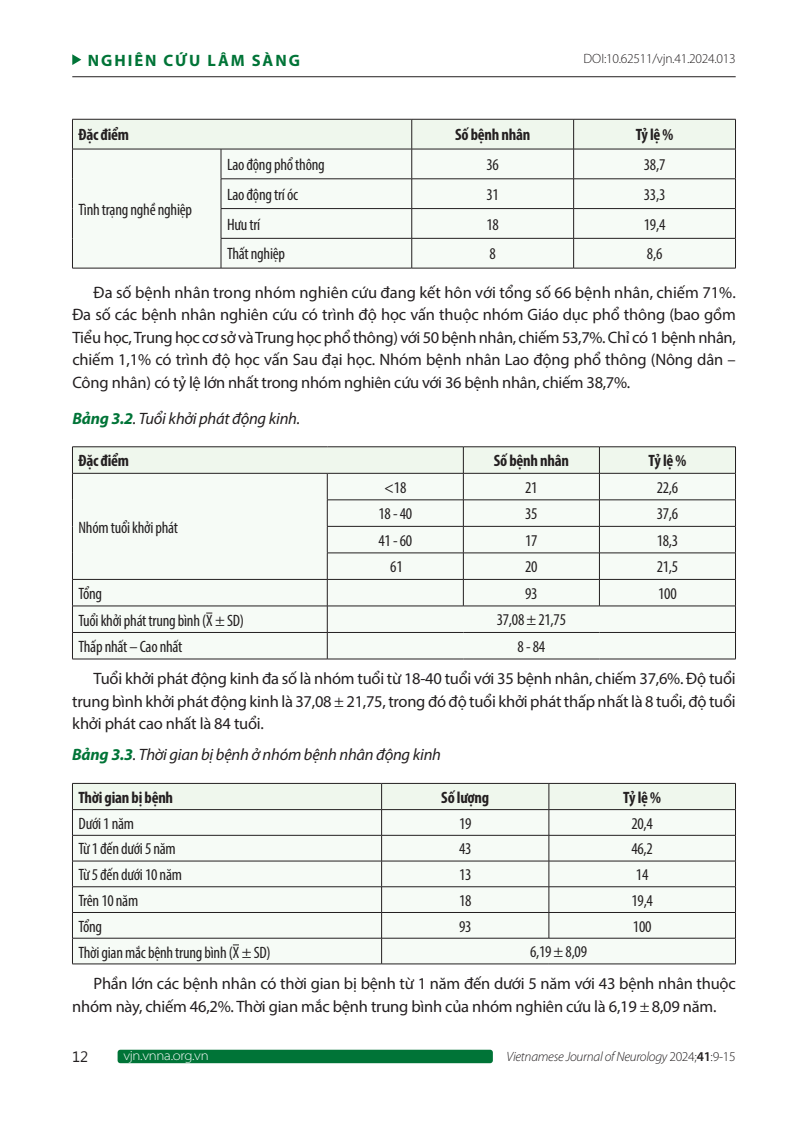
<style>
.page{position:relative;width:808px;height:1127px;background:#fff}
.page>*{position:absolute;margin:0;border:0;box-sizing:border-box;transform-origin:0 0}
.t1{font:16.5px/22.5px "Myriad Pro";letter-spacing:-.015em;color:#231f20;text-align:justify}
.t2{font:condensed 16.5px "Myriad Pro";letter-spacing:-.015em;color:#231f20}
.t3{font:italic 16.5px "Myriad Pro";letter-spacing:-.015em;color:#231f20}
.t4{font:700 condensed 16.5px "Myriad Pro";letter-spacing:-.015em;color:#231f20}
.t5{font:700 16.5px "Myriad Pro";letter-spacing:.12em;color:#007437}
.t6{font:15px "Myanmar Text";color:#231f20}
.t7{font:italic 300 13.5px "Myriad Pro";letter-spacing:-.02em;color:#231f20}
.t8{font:300 13.5px "Myriad Pro";letter-spacing:-.02em;color:#231f20}
.t9{font:300 semi-expanded 13.5px "Myriad Pro";letter-spacing:-.02em;color:#fff}
.s1{font-weight:700;color:#007437}
.s2{font-stretch:condensed}
.s3{font-style:normal}
.s4{font-weight:600;font-style:normal}
</style>
<div class="page">
<div style="left:118px;top:1050px;width:375px;height:13px;background:#007437;border-radius:3px"></div>
<hr style="left:72px;top:76px;width:664px;height:1px;background:#231f20">
<svg style="left:72px;top:54px;width:9px;height:11px"></svg>
<div style="left:73px;top:120px;width:662px;height:29px;background:#eff7ed"></div>
<div style="left:73px;top:150px;width:662px;height:118px;background:#f6fbf6"></div>
<hr style="left:72px;top:119px;width:149px;height:1px;background:#231f20">
<hr style="left:72px;top:119px;width:1px;height:30px;background:#231f20">
<hr style="left:221px;top:119px;width:191px;height:1px;background:#231f20">
<hr style="left:412px;top:119px;width:162px;height:1px;background:#231f20">
<hr style="left:411px;top:119px;width:1px;height:30px;background:#231f20">
<hr style="left:574px;top:119px;width:162px;height:1px;background:#231f20">
<hr style="left:573px;top:119px;width:1px;height:30px;background:#231f20">
<hr style="left:735px;top:119px;width:1px;height:30px;background:#231f20">
<hr style="left:72px;top:149px;width:149px;height:1px;background:#231f20">
<hr style="left:221px;top:149px;width:191px;height:1px;background:#231f20">
<hr style="left:412px;top:149px;width:162px;height:1px;background:#231f20">
<hr style="left:574px;top:149px;width:162px;height:1px;background:#231f20">
<hr style="left:72px;top:149px;width:1px;height:30px;background:#231f20">
<hr style="left:72px;top:179px;width:1px;height:30px;background:#231f20">
<svg style="left:72px;top:209px;width:1px;height:29px"></svg>
<hr style="left:72px;top:238px;width:1px;height:30px;background:#231f20">
<hr style="left:72px;top:268px;width:149px;height:1px;background:#231f20">
<hr style="left:221px;top:149px;width:1px;height:30px;background:#231f20">
<hr style="left:411px;top:149px;width:1px;height:30px;background:#231f20">
<hr style="left:573px;top:149px;width:1px;height:30px;background:#231f20">
<hr style="left:735px;top:149px;width:1px;height:30px;background:#231f20">
<hr style="left:221px;top:179px;width:191px;height:1px;background:#231f20">
<hr style="left:412px;top:179px;width:162px;height:1px;background:#231f20">
<hr style="left:574px;top:179px;width:162px;height:1px;background:#231f20">
<hr style="left:221px;top:208px;width:191px;height:1px;background:#231f20">
<svg style="left:221px;top:179px;width:1px;height:59px"></svg>
<hr style="left:412px;top:208px;width:162px;height:1px;background:#231f20">
<svg style="left:411px;top:179px;width:1px;height:59px"></svg>
<hr style="left:574px;top:208px;width:162px;height:1px;background:#231f20">
<svg style="left:573px;top:179px;width:1px;height:59px"></svg>
<svg style="left:735px;top:180px;width:1px;height:58px"></svg>
<hr style="left:221px;top:238px;width:191px;height:1px;background:#231f20">
<hr style="left:221px;top:238px;width:1px;height:30px;background:#231f20">
<hr style="left:412px;top:238px;width:162px;height:1px;background:#231f20">
<hr style="left:411px;top:238px;width:1px;height:30px;background:#231f20">
<hr style="left:574px;top:238px;width:162px;height:1px;background:#231f20">
<hr style="left:573px;top:238px;width:1px;height:30px;background:#231f20">
<hr style="left:735px;top:238px;width:1px;height:30px;background:#231f20">
<hr style="left:221px;top:268px;width:191px;height:1px;background:#231f20">
<hr style="left:412px;top:268px;width:162px;height:1px;background:#231f20">
<hr style="left:574px;top:268px;width:162px;height:1px;background:#231f20">
<hr style="left:72px;top:446px;width:255px;height:1px;background:#231f20">
<hr style="left:327px;top:446px;width:136px;height:1px;background:#231f20">
<hr style="left:463px;top:446px;width:136px;height:1px;background:#231f20">
<hr style="left:599px;top:446px;width:137px;height:1px;background:#231f20">
<hr style="left:72px;top:659px;width:255px;height:1px;background:#231f20">
<hr style="left:327px;top:659px;width:136px;height:1px;background:#231f20">
<hr style="left:463px;top:659px;width:136px;height:1px;background:#231f20">
<hr style="left:599px;top:659px;width:137px;height:1px;background:#231f20">
<svg style="left:72px;top:447px;width:664px;height:212px"></svg>
<svg style="left:72px;top:783px;width:664px;height:181px"></svg>
<p class="t5" style="left:88px;top:49px;width:214px">NGHIÊN CỨU LÂM SÀNG</p>
<p class="t8" style="left:583px;top:51px;width:154px">DOI:10.62511/vjn.41.2024.013</p>
<p class="t4" style="left:78px;top:125px;width:52px">Đặc điểm</p>
<p class="t4" style="left:455px;top:125px;width:77px">Số bệnh nhân</p>
<p class="t4" style="left:636px;top:125px;width:39px">Tỷ lệ %</p>
<p class="t2" style="left:227px;top:155px;width:99px">Lao động phổ thông</p>
<p class="t2" style="left:486px;top:155px;width:14px">36</p>
<p class="t2" style="left:644px;top:155px;width:23px">38,7</p>
<p class="t2" style="left:227px;top:184px;width:73px">Lao động trí óc</p>
<p class="t2" style="left:486px;top:184px;width:14px">31</p>
<p class="t2" style="left:644px;top:184px;width:23px">33,3</p>
<p class="t2" style="left:227px;top:214px;width:35px">Hưu trí</p>
<p class="t2" style="left:486px;top:214px;width:14px">18</p>
<p class="t2" style="left:644px;top:214px;width:23px">19,4</p>
<p class="t2" style="left:227px;top:244px;width:60px">Thất nghiệp</p>
<p class="t2" style="left:490px;top:244px;width:8px">8</p>
<p class="t2" style="left:647px;top:244px;width:17px">8,6</p>
<p class="t1" style="left:72px;top:280px;width:665px;text-indent:21px">Đa số bệnh nhân trong nhóm nghiên cứu đang kết hôn với tổng số 66 bệnh nhân, chiếm 71%.<br>Đa số các bệnh nhân nghiên cứu có trình độ học vấn thuộc nhóm Giáo dục phổ thông (bao gồm Tiểu học, Trung học cơ sở và Trung học phổ thông) với 50 bệnh nhân, chiếm 53,7%. Chỉ có 1 bệnh nhân, chiếm 1,1% có trình độ học vấn Sau đại học. Nhóm bệnh nhân Lao động phổ thông (Nông dân – Công nhân) có tỷ lệ lớn nhất trong nhóm nghiên cứu với 36 bệnh nhân, chiếm 38,7%.</p>
<p class="t3" style="left:72px;top:408px;width:229px"><span class="s1">Bảng 3.2</span>. Tuổi khởi phát động kinh.</p>
<p class="t4" style="left:78px;top:450px;width:52px">Đặc điểm</p>
<p class="t4" style="left:494px;top:450px;width:77px">Số bệnh nhân</p>
<p class="t4" style="left:648px;top:450px;width:39px">Tỷ lệ %</p>
<p class="t2" style="left:78px;top:199px;width:115px">Tình trạng nghề nghiệp</p>
<p class="t2" style="left:78px;top:517px;width:101px">Nhóm tuổi khởi phát</p>
<p class="t2" style="left:384px;top:477px;width:24px">&lt;18</p>
<p class="t2" style="left:525px;top:477px;width:14px">21</p>
<p class="t2" style="left:657px;top:477px;width:23px">22,6</p>
<p class="t2" style="left:378px;top:504px;width:35px">18 - 40</p>
<p class="t2" style="left:525px;top:504px;width:14px">35</p>
<p class="t2" style="left:657px;top:504px;width:23px">37,6</p>
<p class="t2" style="left:378px;top:530px;width:35px">41 - 60</p>
<p class="t2" style="left:525px;top:530px;width:14px">17</p>
<p class="t2" style="left:657px;top:530px;width:23px">18,3</p>
<p class="t2" style="left:390px;top:557px;width:14px">61</p>
<p class="t2" style="left:525px;top:557px;width:14px">20</p>
<p class="t2" style="left:657px;top:557px;width:23px">21,5</p>
<p class="t2" style="left:78px;top:583px;width:25px">Tổng</p>
<p class="t2" style="left:525px;top:583px;width:14px">93</p>
<p class="t2" style="left:658px;top:583px;width:20px">100</p>
<p class="t2" style="left:78px;top:610px;width:167px">Tuổi khởi phát trung bình (X ± SD)</p>
<p class="t2" style="left:497px;top:610px;width:71px">37,08 ± 21,75</p>
<p class="t2" style="left:78px;top:636px;width:105px">Thấp nhất – Cao nhất</p>
<p class="t2" style="left:518px;top:636px;width:29px">8 - 84</p>
<p class="t1" style="left:72px;top:667px;width:665px;text-indent:21px">Tuổi khởi phát động kinh đa số là nhóm tuổi từ 18-40 tuổi với 35 bệnh nhân, chiếm 37,6%. Độ tuổi trung bình khởi phát động kinh là 37,08 <span class="s2">±</span> 21,75, trong đó độ tuổi khởi phát thấp nhất là 8 tuổi, độ tuổi khởi phát cao nhất là 84 tuổi.</p>
<p class="t3" style="left:72px;top:744px;width:370px"><span class="s1">Bảng 3.3</span>. Thời gian bị bệnh ở nhóm bệnh nhân động kinh</p>
<p class="t4" style="left:78px;top:787px;width:96px">Thời gian bị bệnh</p>
<p class="t4" style="left:441px;top:787px;width:49px">Số lượng</p>
<p class="t4" style="left:623px;top:787px;width:39px">Tỷ lệ %</p>
<p class="t2" style="left:78px;top:813px;width:57px">Dưới 1 năm</p>
<p class="t2" style="left:459px;top:813px;width:14px">19</p>
<p class="t2" style="left:631px;top:813px;width:23px">20,4</p>
<p class="t2" style="left:78px;top:839px;width:99px">Từ 1 đến dưới 5 năm</p>
<p class="t2" style="left:459px;top:839px;width:14px">43</p>
<p class="t2" style="left:631px;top:839px;width:23px">46,2</p>
<p class="t2" style="left:78px;top:864px;width:105px">Từ 5 đến dưới 10 năm</p>
<p class="t2" style="left:459px;top:864px;width:14px">13</p>
<p class="t2" style="left:636px;top:864px;width:14px">14</p>
<p class="t2" style="left:78px;top:890px;width:61px">Trên 10 năm</p>
<p class="t2" style="left:459px;top:890px;width:14px">18</p>
<p class="t2" style="left:631px;top:890px;width:23px">19,4</p>
<p class="t2" style="left:78px;top:916px;width:25px">Tổng</p>
<p class="t2" style="left:459px;top:916px;width:14px">93</p>
<p class="t2" style="left:633px;top:916px;width:20px">100</p>
<p class="t2" style="left:79px;top:942px;width:194px">Thời gian mắc bệnh trung bình (X ± SD)</p>
<p class="t2" style="left:530px;top:942px;width:59px">6,19 ± 8,09</p>
<p class="t1" style="left:72px;top:972px;width:665px;text-indent:21px">Phần lớn các bệnh nhân có thời gian bị bệnh từ 1 năm đến dưới 5 năm với 43 bệnh nhân thuộc nhóm này, chiếm 46,2%. Thời gian mắc bệnh trung bình của nhóm nghiên cứu là 6,19 <span class="s2">±</span> 8,09 năm.</p>
<p class="t6" style="left:72px;top:1047px;width:17px">12</p>
<p class="t9" style="left:123px;top:1047px;width:87px">vjn.vnna.org.vn</p>
<p class="t7" style="left:507px;top:1049px;width:231px">Vietnamese Journal of Neurology <span class="s3">2024;</span><span class="s4">41</span><span class="s3">:9-15</span></p>
</div>
